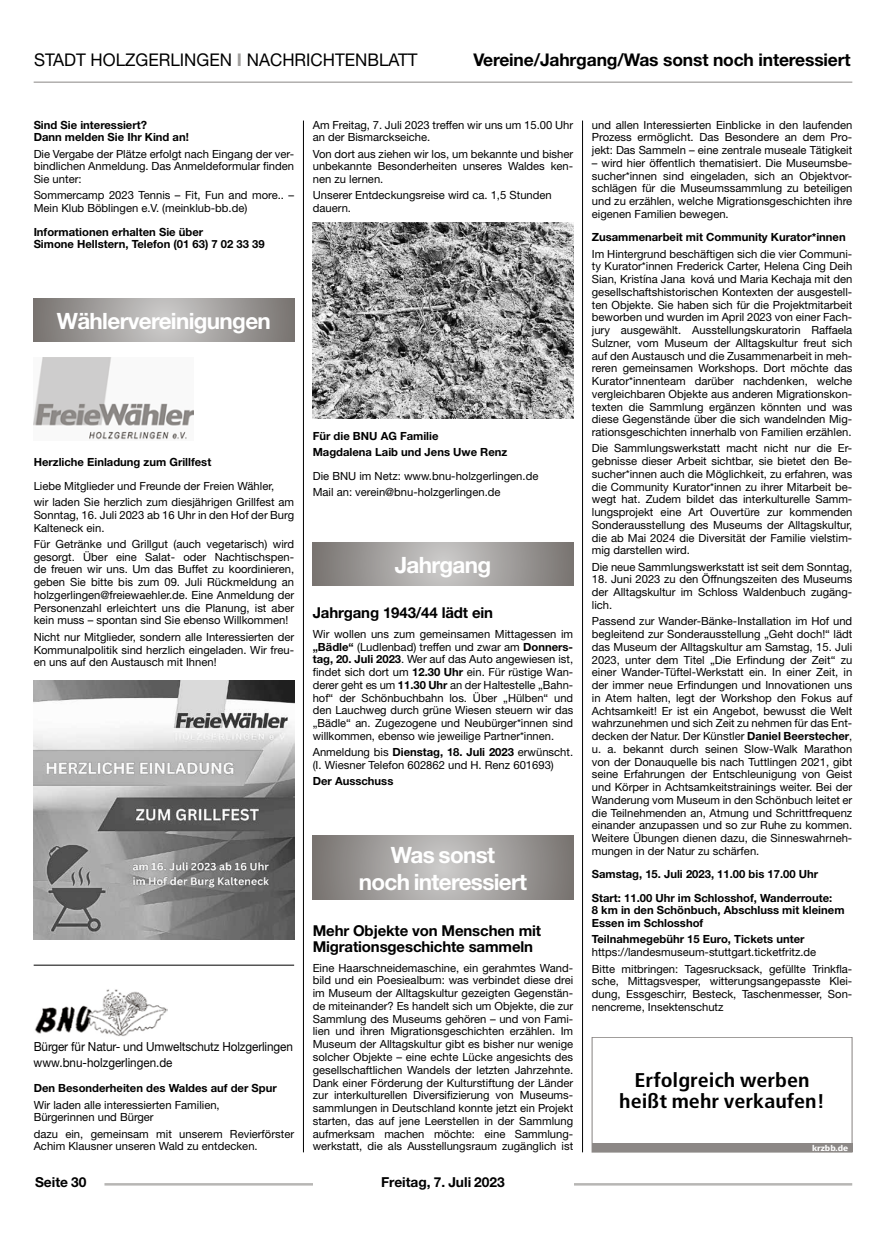
<style>
.page{position:relative;width:886px;height:1241px;background:#fff}
.page>*{position:absolute;margin:0;border:0;box-sizing:border-box;transform-origin:0 0}
.t1{font:700 22.5px/27.5px "Helvetica Neue";letter-spacing:-.03em;color:#fff;text-align:center}
.t2{font:700 condensed 19.88px/21.6px "Frutiger LT Pro";color:#000;text-align:center;scale:1.11 1}
.t3{font:700 17.5px "Helvetica Neue LT Std";letter-spacing:-.01em;color:#000}
.t4{font:17.5px "Helvetica Neue LT Std";color:#000}
.t5{font:700 15px/16.2px "Helvetica Neue LT Std";letter-spacing:-.01em;color:#000}
.t6{font:700 13.75px "Helvetica Neue LT Std";color:#000}
.t7{font:12.5px/16.2px "Helvetica Neue";letter-spacing:-.01em;color:#000;scale:.94 1}
.t8{font:11.25px/12.8px "Helvetica Neue LT Std";color:#000;text-align:justify}
.t9{font:700 11.25px/12.8px "Helvetica Neue LT Std";color:#000}
.t10{font:700 8.12px "Fira Sans";color:#fff;scale:1.11 1}
.s1{font-weight:700;color:#a19f9d}
.s2{font-weight:700}
</style>
<div class="page">
<hr style="left:104px;top:1182px;width:748px;height:3px;background:#b7b6b4">
<div style="left:313px;top:1176px;width:260px;height:18px;background:#fff"></div>
<hr style="left:303px;top:120px;width:1px;height:1032px;background:#000">
<hr style="left:582px;top:120px;width:1px;height:1032px;background:#000">
<hr style="left:34px;top:81px;width:818px;height:2px;background:#a19f9d">
<hr style="left:34px;top:964px;width:260px;height:1px;background:#000">
<svg style="left:34px;top:298px;width:260px;height:43px;background:#a09e9c"></svg>
<img style="left:34px;top:357px;width:159px;height:83px">
<img style="left:34px;top:680px;width:260px;height:259px">
<img style="left:34px;top:989px;width:133px;height:47px">
<img style="left:313px;top:223px;width:260px;height:195px">
<svg style="left:313px;top:542px;width:260px;height:43px;background:#a09e9c"></svg>
<svg style="left:313px;top:835px;width:260px;height:64px;background:#9f9c9b"></svg>
<div style="left:592px;top:1143px;width:260px;height:9px;background:#8c8886"></div>
<div style="left:592px;top:1036px;width:260px;height:116px;border:1px solid #8c8886"></div>
<h3 class="t4" style="left:34px;top:49px;width:385px">STADT HOLZGERLINGEN <span class="s1">I</span> NACHRICHTENBLATT</h3>
<h3 class="t3" style="left:473px;top:49px;width:379px">Vereine/Jahrgang/Was sonst noch interessiert</h3>
<p class="t9" style="left:34px;top:118px;width:157px">Sind Sie interessiert?<br>Dann melden Sie Ihr Kind an!</p>
<p class="t8" style="left:34px;top:147px;width:262px">Die Vergabe der Plätze erfolgt nach Eingang der ver&shy;bindlichen Anmeldung. Das Anmeldeformular finden Sie unter:</p>
<p class="t8" style="left:34px;top:189px;width:262px">Sommercamp 2023 Tennis – Fit, Fun and more.. –<br>Mein Klub Böblingen e.V. (meinklub-bb.de)</p>
<p class="t9" style="left:34px;top:225px;width:233px">Informationen erhalten Sie über<br>Simone Hellstern, Telefon (01 63) 7 02 33 39</p>
<p class="t8" style="left:313px;top:118px;width:262px">Am Freitag, 7. Juli 2023 treffen wir uns um 15.00 Uhr an der Bismarckseiche.</p>
<p class="t8" style="left:313px;top:147px;width:262px">Von dort aus ziehen wir los, um bekannte und bisher unbekannte Besonderheiten unseres Waldes ken&shy;nen zu lernen.</p>
<p class="t8" style="left:313px;top:189px;width:241px">Unserer Entdeckungsreise wird ca. 1,5 Stunden dauern.</p>
<h1 class="t1" style="left:57px;top:307px;width:216px">Wählervereinigungen</h1>
<p class="t9" style="left:34px;top:455px;width:179px">Herzliche Einladung zum Grillfest</p>
<p class="t8" style="left:34px;top:477px;width:262px;line-height:16.2px">Liebe Mitglieder und Freunde der Freien Wähler,<br>wir laden Sie herzlich zum diesjährigen Grillfest am</p>
<p class="t8" style="left:34px;top:508px;width:262px">Sonntag, 16. Juli 2023 ab 16 Uhr in den Hof der Burg<br>Kalteneck ein.</p>
<p class="t8" style="left:34px;top:537px;width:262px">Für Getränke und Grillgut (auch vegetarisch) wird gesorgt. Über eine Salat- oder Nachtischspen&shy;de freuen wir uns. Um das Buffet zu koordinieren, geben Sie bitte bis zum 09. Juli Rückmeldung an holzgerlingen@freiewaehler.de. Eine Anmeldung der Personenzahl erleichtert uns die Planung, ist aber kein muss – spontan sind Sie ebenso Willkommen!</p>
<p class="t8" style="left:34px;top:630px;width:262px">Nicht nur Mitglieder, sondern alle Interessierten der Kommunalpolitik sind herzlich eingeladen. Wir freu&shy;en uns auf den Austausch mit Ihnen!</p>
<p class="t9" style="left:313px;top:427px;width:196px;line-height:16.2px">Für die BNU AG Familie<br>Magdalena Laib und Jens Uwe Renz</p>
<p class="t8" style="left:313px;top:467px;width:227px;line-height:16.2px">Die BNU im Netz: www.bnu-holzgerlingen.de<br>Mail an: verein@bnu-holzgerlingen.de</p>
<h1 class="t1" style="left:395px;top:551px;width:98px">Jahrgang</h1>
<h3 class="t5" style="left:313px;top:604px;width:182px">Jahrgang 1943/44 lädt ein</h3>
<p class="t8" style="left:313px;top:627px;width:262px">Wir wollen uns zum gemeinsamen Mittagessen im <span class="s2">„Bädle“</span> (Ludlenbad) treffen und zwar am <span class="s2">Donners&shy;tag, 20. Juli 2023</span>. Wer auf das Auto angewiesen ist, findet sich dort um <span class="s2">12.30 Uhr</span> ein. Für rüstige Wan&shy;derer geht es um <span class="s2">11.30 Uhr</span> an der Haltestelle „Bahn&shy;hof“ der Schönbuchbahn los. Über „Hülben“ und den Lauchweg durch grüne Wiesen steuern wir das „Bädle“ an. Zugezogene und Neubürger*innen sind willkommen, ebenso wie jeweilige Partner*innen.</p>
<p class="t8" style="left:313px;top:745px;width:262px">Anmeldung bis <span class="s2">Dienstag, 18. Juli 2023</span> erwünscht. (I. Wiesner Telefon 602862 und H. Renz 601693)</p>
<p class="t9" style="left:313px;top:774px;width:82px">Der Ausschuss</p>
<p class="t7" style="left:34px;top:1037px;width:277px">Bürger für Natur- und Umweltschutz Holzgerlingen www.bnu-holzgerlingen.de</p>
<p class="t9" style="left:34px;top:1081px;width:245px">Den Besonderheiten des Waldes auf der Spur</p>
<p class="t8" style="left:34px;top:1097px;width:188px">Wir laden alle interessierten Familien,<br>Bürgerinnen und Bürger</p>
<p class="t8" style="left:34px;top:1126px;width:262px">dazu ein, gemeinsam mit unserem Revierförster<br>Achim Klausner unseren Wald zu entdecken.</p>
<h1 class="t1" style="left:359px;top:840px;width:170px">Was sonst<br>noch interessiert</h1>
<h3 class="t5" style="left:313px;top:921px;width:230px">Mehr Objekte von Menschen mit<br>Migrationsgeschichte sammeln</h3>
<p class="t8" style="left:313px;top:961px;width:262px">Eine Haarschneidemaschine, ein gerahmtes Wand&shy;bild und ein Poesiealbum: was verbindet diese drei im Museum der Alltagskultur gezeigten Gegenstän&shy;de miteinander? Es handelt sich um Objekte, die zur Sammlung des Museums gehören – und von Fami&shy;lien und ihren Migrationsgeschichten erzählen. Im Museum der Alltagskultur gibt es bisher nur wenige solcher Objekte – eine echte Lücke angesichts des gesellschaftlichen Wandels der letzten Jahrzehnte.<br>Dank einer Förderung der Kulturstiftung der Länder zur interkulturellen Diversifizierung von Museums&shy;sammlungen in Deutschland konnte jetzt ein Projekt starten, das auf jene Leerstellen in der Sammlung aufmerksam machen möchte: eine Sammlung&shy;werkstatt, die als Ausstellungsraum zugänglich ist</p>
<p class="t6" style="left:35px;top:1173px;width:53px">Seite 30</p>
<p class="t6" style="left:381px;top:1173px;width:125px">Freitag, 7. Juli 2023</p>
<p class="t8" style="left:592px;top:118px;width:262px">und allen Interessierten Einblicke in den laufenden Prozess ermöglicht. Das Besondere an dem Pro&shy;jekt: Das Sammeln – eine zentrale museale Tätigkeit</p>
<p class="t8" style="left:592px;top:156px;width:262px">– wird hier öffentlich thematisiert. Die Museumsbe&shy;sucher*innen sind eingeladen, sich an Objektvor&shy;schlägen für die Museumssammlung zu beteiligen und zu erzählen, welche Migrationsgeschichten ihre eigenen Familien bewegen.</p>
<p class="t9" style="left:592px;top:230px;width:255px">Zusammenarbeit mit Community Kurator*innen</p>
<p class="t8" style="left:592px;top:247px;width:262px">Im Hintergrund beschäftigen sich die vier Communi&shy;ty Kurator*innen Frederick Carter, Helena Cing Deih Sian, Kristína Janačková und Maria Kechaja mit den gesellschaftshistorischen Kontexten der ausgestell&shy;ten Objekte. Sie haben sich für die Projektmitarbeit beworben und wurden im April 2023 von einer Fach&shy;jury ausgewählt. Ausstellungskuratorin Raffaela Sulzner, vom Museum der Alltagskultur freut sich auf den Austausch und die Zusammenarbeit in meh&shy;reren gemeinsamen Workshops. Dort möchte das Kurator*innenteam darüber nachdenken, welche vergleichbaren Objekte aus anderen Migrationskon&shy;texten die Sammlung ergänzen könnten und was diese Gegenstände über die sich wandelnden Mig&shy;rationsgeschichten innerhalb von Familien erzählen.</p>
<p class="t8" style="left:592px;top:442px;width:262px">Die Sammlungswerkstatt macht nicht nur die Er&shy;gebnisse dieser Arbeit sichtbar, sie bietet den Be&shy;sucher*innen auch die Möglichkeit, zu erfahren, was die Community Kurator*innen zu ihrer Mitarbeit be&shy;wegt hat. Zudem bildet das interkulturelle Samm&shy;lungsprojekt eine Art Ouvertüre zur kommenden Sonderausstellung des Museums der Alltagskultur, die ab Mai 2024 die Diversität der Familie vielstim&shy;mig darstellen wird.</p>
<p class="t8" style="left:592px;top:560px;width:262px">Die neue Sammlungswerkstatt ist seit dem Sonntag,</p>
<p class="t8" style="left:592px;top:573px;width:262px">18. Juni 2023 zu den Öffnungszeiten des Museums der Alltagskultur im Schloss Waldenbuch zugäng&shy;lich.</p>
<p class="t8" style="left:592px;top:614px;width:262px">Passend zur Wander-Bänke-Installation im Hof und begleitend zur Sonderausstellung „Geht doch!“ lädt das Museum der Alltagskultur am Samstag, 15. Juli 2023, unter dem Titel „Die Erfindung der Zeit“ zu einer Wander-Tüftel-Werkstatt ein. In einer Zeit, in der immer neue Erfindungen und Innovationen uns in Atem halten, legt der Workshop den Fokus auf Achtsamkeit! Er ist ein Angebot, bewusst die Welt wahrzunehmen und sich Zeit zu nehmen für das Ent&shy;decken der Natur. Der Künstler <span class="s2">Daniel Beerstecher</span>, u. a. bekannt durch seinen Slow-Walk Marathon von der Donauquelle bis nach Tuttlingen 2021, gibt seine Erfahrungen der Entschleunigung von Geist und Körper in Achtsamkeitstrainings weiter. Bei der Wanderung vom Museum in den Schönbuch leitet er die Teilnehmenden an, Atmung und Schrittfrequenz einander anzupassen und so zur Ruhe zu kommen.<br>Weitere Übungen dienen dazu, die Sinneswahrneh&shy;mungen in der Natur zu schärfen.</p>
<p class="t9" style="left:592px;top:862px;width:242px;line-height:23.4px">Samstag, 15. Juli 2023, 11.00 bis 17.00 Uhr<br>Start: 11.00 Uhr im Schlosshof, Wanderroute:</p>
<p class="t9" style="left:592px;top:903px;width:254px">8 km in den Schönbuch, Abschluss mit kleinem<br>Essen im Schlosshof</p>
<p class="t9" style="left:592px;top:932px;width:214px">Teilnahmegebühr 15 Euro, Tickets unter</p>
<p class="t8" style="left:592px;top:943px;width:262px;line-height:16.2px">https://landesmuseum-stuttgart.ticketfritz.de<br>Bitte mitbringen: Tagesrucksack, gefüllte Trinkfla-</p>
<p class="t8" style="left:592px;top:974px;width:262px">sche, Mittagsvesper, witterungsangepasste Klei&shy;dung, Essgeschirr, Besteck, Taschenmesser, Son&shy;nencreme, Insektenschutz</p>
<h2 class="t2" style="left:619px;top:1068px;width:187px">Erfolgreich werben heißt mehr verkaufen!</h2>
<p class="t10" style="left:812px;top:1142px;width:34px">krzbb.de</p>
</div>
